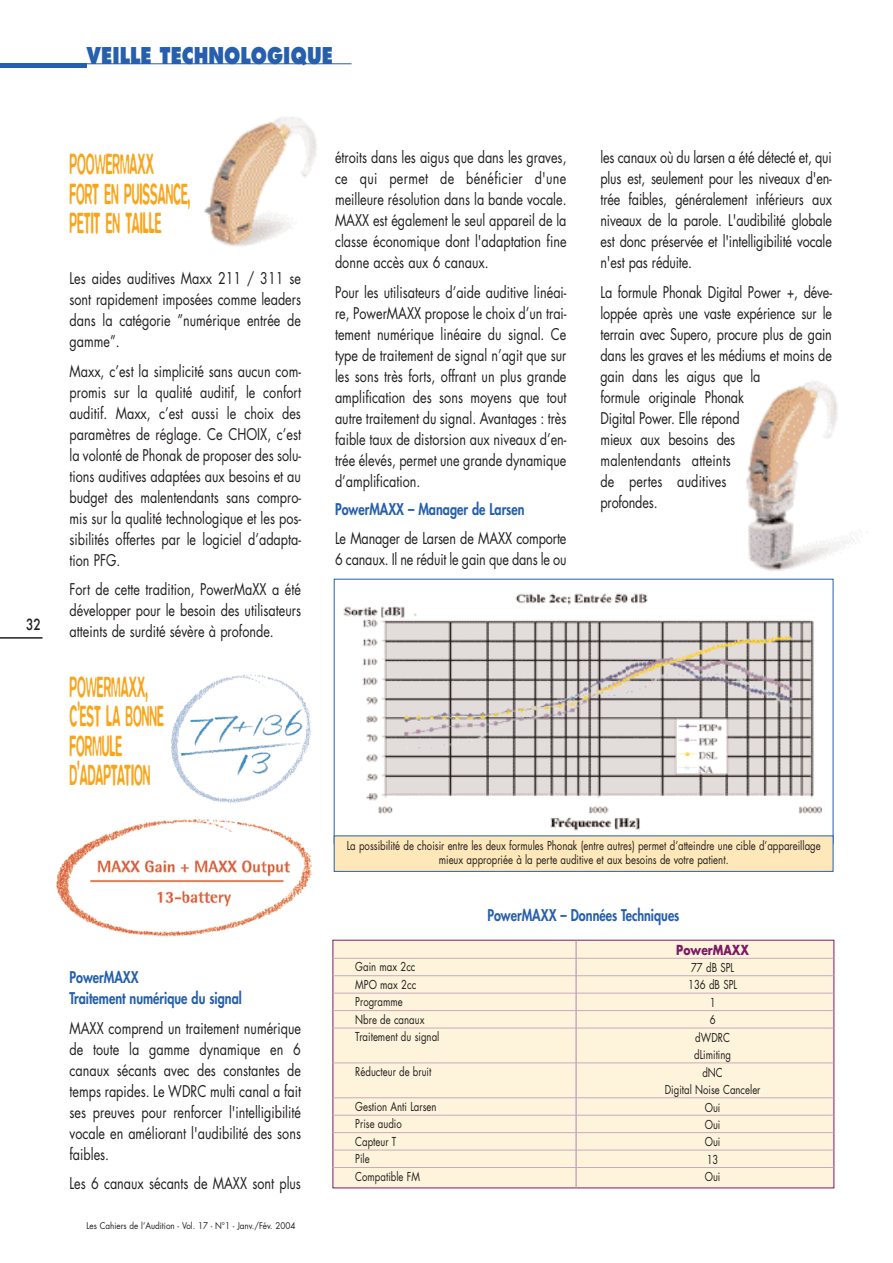
<style>
.page{position:relative;width:893px;height:1263px;background:#fff}
.page>*{position:absolute;margin:0;border:0;box-sizing:border-box;transform-origin:0 0}
.t1{font:500 30px/29.5px "Blur";color:#f9a51b;scale:.4 1}
.t2{font:800 22.5px "Futura";color:#255fad;scale:.8 1}
.t3{font:15.75px/21px "Futura";color:#231f20;text-align:justify;scale:.8 1}
.t4{font:800 15.75px/21px "Futura";color:#255fad;scale:.8 1}
.t5{font:500 15px "Futura";color:#231f20;scale:.8 1}
.t6{font:700 13.5px "Futura";color:#7b1a66;scale:.8 1}
.t7{font:12px/17.4px "Futura";color:#231f20;text-align:center;scale:.8 1}
.t8{font:9px "Futura";color:#231f20;scale:.9 1}
</style>
<div class="page">
<div style="left:333px;top:940px;width:500px;height:247px;background:#fef4db"></div>
<img style="left:204px;top:117px;width:113px;height:129px">
<img style="left:56px;top:819px;width:257px;height:118px">
<img style="left:171px;top:674px;width:140px;height:129px">
<img style="left:343px;top:593px;width:479px;height:238px">
<img style="left:746px;top:381px;width:116px;height:191px">
<div style="left:335px;top:836px;width:498px;height:35px;background:#fee8ba"></div>
<div style="left:334px;top:835px;width:499px;height:37px;border:1px solid #255fad"></div>
<hr style="left:575px;top:941px;width:2px;height:246px;background:#c8aac0">
<hr style="left:332px;top:958px;width:501px;height:1px;background:#c8aac0">
<hr style="left:332px;top:975px;width:501px;height:1px;background:#c8aac0">
<hr style="left:332px;top:993px;width:501px;height:1px;background:#c8aac0">
<hr style="left:332px;top:1010px;width:501px;height:1px;background:#c8aac0">
<hr style="left:332px;top:1028px;width:501px;height:1px;background:#c8aac0">
<hr style="left:332px;top:1062px;width:501px;height:1px;background:#c8aac0">
<hr style="left:332px;top:1097px;width:501px;height:1px;background:#c8aac0">
<hr style="left:332px;top:1115px;width:501px;height:1px;background:#c8aac0">
<hr style="left:332px;top:1132px;width:501px;height:1px;background:#c8aac0">
<hr style="left:332px;top:1150px;width:501px;height:1px;background:#c8aac0">
<hr style="left:332px;top:1167px;width:501px;height:1px;background:#c8aac0">
<hr style="left:0;top:637px;width:43px;height:2px;background:#231f20">
<hr style="left:0;top:63px;width:352px;height:1px;background:#255fad">
<hr style="left:0;top:64px;width:87px;height:4px;background:#255fad">
<h2 class="t2" style="left:87px;top:46px;width:310px">VEILLE TECHNOLOGIQUE</h2>
<p class="t5" style="left:26px;top:615px;width:20px">32</p>
<h1 class="t1" style="left:70px;top:149px;width:303px">POOWERMAXX<br>FORT EN PUISSANCE,<br>PETIT EN TAILLE</h1>
<p class="t3" style="left:70px;top:269px;width:291px">Les aides auditives Maxx 211 / 311 se sont rapidement imposées comme leaders dans la catégorie ”numérique entrée de gamme”.</p>
<p class="t3" style="left:70px;top:362px;width:291px">Maxx, c’est la simplicité sans aucun com&shy;promis sur la qualité auditif, le confort auditif. Maxx, c’est aussi le choix des paramètres de réglage. Ce CHOIX, c’est la volonté de Phonak de proposer des solu&shy;tions auditives adaptées aux besoins et au budget des malentendants sans compro&shy;mis sur la qualité technologique et les pos&shy;sibilités offertes par le logiciel d’adapta&shy;tion PFG.</p>
<p class="t3" style="left:70px;top:580px;width:291px">Fort de cette tradition, PowerMaXX a été développer pour le besoin des utilisateurs atteints de surdité sévère à profonde.</p>
<h1 class="t1" style="left:70px;top:671px;width:238px">POWERMAXX,<br>C’EST LA BONNE<br>FORMULE<br>D’ADAPTATION</h1>
<p class="t4" style="left:70px;top:968px;width:217px">PowerMAXX<br>Traitement numérique du signal</p>
<p class="t3" style="left:70px;top:1018px;width:291px">MAXX comprend un traitement numérique de toute la gamme dynamique en 6 canaux sécants avec des constantes de temps rapides. Le WDRC multi canal a fait ses preuves pour renforcer l'intelligibilité vocale en améliorant l'audibilité des sons faibles.</p>
<p class="t3" style="left:70px;top:1174px;width:291px">Les 6 canaux sécants de MAXX sont plus</p>
<p class="t8" style="left:87px;top:1222px;width:234px">Les Cahiers de l’Audition - Vol. 17 - N°1 - Janv./Fév. 2004</p>
<p class="t3" style="left:335px;top:148px;width:291px">étroits dans les aigus que dans les graves, ce qui permet de bénéficier d'une meilleure résolution dans la bande vocale.<br>MAXX est également le seul appareil de la classe économique dont l'adaptation fine donne accès aux 6 canaux.</p>
<p class="t3" style="left:335px;top:283px;width:291px">Pour les utilisateurs d’aide auditive linéai&shy;re, PowerMAXX propose le choix d’un trai&shy;tement numérique linéaire du signal. Ce type de traitement de signal n’agit que sur les sons très forts, offrant un plus grande amplification des sons moyens que tout autre traitement du signal. Avantages : très faible taux de distorsion aux niveaux d’en&shy;trée élevés, permet une grande dynamique d’amplification.</p>
<p class="t4" style="left:335px;top:500px;width:238px">PowerMAXX – Manager de Larsen</p>
<p class="t3" style="left:335px;top:529px;width:291px">Le Manager de Larsen de MAXX comporte<br>6 canaux. Il ne réduit le gain que dans le ou</p>
<p class="t3" style="left:600px;top:148px;width:291px">les canaux où du larsen a été détecté et, qui plus est, seulement pour les niveaux d'en&shy;trée faibles, généralement inférieurs aux niveaux de la parole. L'audibilité globale est donc préservée et l'intelligibilité vocale n'est pas réduite.</p>
<p class="t3" style="left:600px;top:283px;width:291px;text-align:left">La formule Phonak Digital Power +, déve&shy;loppée après une vaste expérience sur le terrain avec Supero, procure plus de gain dans les graves et les médiums et moins de gain dans les aigus que la<br>formule originale Phonak<br>Digital Power. Elle répond<br>mieux aux besoins des<br>malentendants atteints<br>de pertes auditives<br>profondes.</p>
<p class="t7" style="left:347px;top:840px;width:594px;line-height:13.5px">La possibilité de choisir entre les deux formules Phonak (entre autres) permet d’atteindre une cible d’appareillage mieux appropriée à la perte auditive et aux besoins de votre patient.</p>
<p class="t7" style="left:355px;top:959px;width:107px;text-align:left">Gain max 2cc<br>MPO max 2cc<br>Programme<br>Nbre de canaux<br>Traitement du signal</p>
<p class="t7" style="left:355px;top:1064px;width:97px">Réducteur de bruit</p>
<p class="t7" style="left:355px;top:1099px;width:103px;text-align:left">Gestion Anti Larsen<br>Prise audio<br>Capteur T<br>Pile<br>Compatible FM</p>
<p class="t4" style="left:487px;top:906px;width:242px">PowerMAXX – Données Techniques</p>
<p class="t6" style="left:676px;top:943px;width:92px">PowerMAXX</p>
<p class="t7" style="left:665px;top:960px;width:121px">77 dB SPL<br>136 dB SPL<br>1<br>6<br>dWDRC<br>dLimiting<br>dNC<br>Digital Noise Canceler<br>Oui<br>Oui<br>Oui<br>13<br>Oui</p>
</div>
